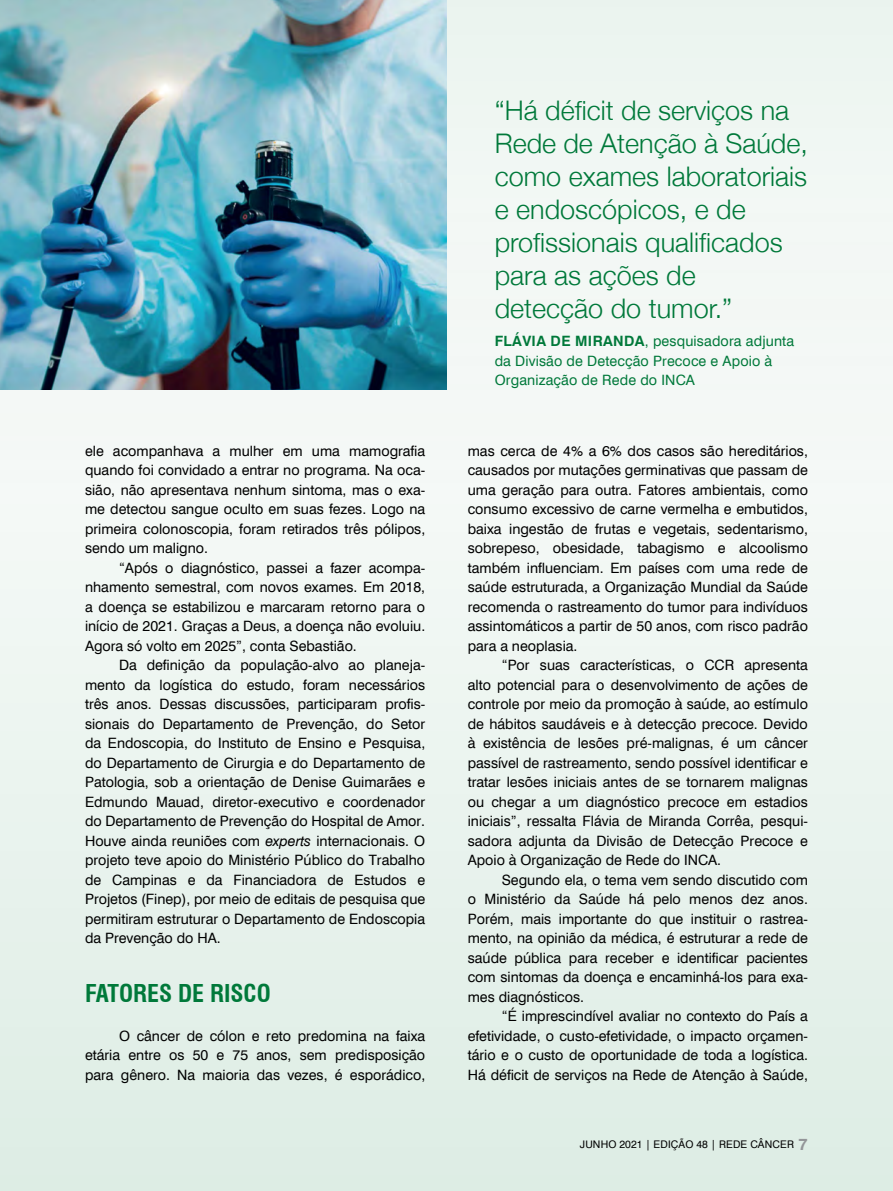
<style>
.page{position:relative;width:893px;height:1191px;background:#fff}
.page>*{position:absolute;margin:0;border:0;box-sizing:border-box;transform-origin:0 0}
.t1{font:300 27px/33px "Helvetica Neue";color:#00793a}
.t2{font:700 condensed 24px "Swiss 721 BT";color:#00793a}
.t3{font:14.25px/19.5px "Swiss 721 BT";color:#000;text-align:justify}
.t4{font:14.25px/19.5px "Swiss 721 BT";letter-spacing:.01em;color:#00793a}
.t5{font:10.5px "Swiss 721 BT";letter-spacing:.015em;color:#000}
.s1{font-style:italic}
.s2{font-weight:700}
.s3{font-weight:700;font-size:16.5px;color:#939598}
</style>
<div class="page">
<div style="left:0;top:179px;width:893px;height:1012px;background:#e9f3ee"></div>
<div style="left:0;top:0;width:893px;height:510px;background:#f3f8f5"></div>
<img style="left:0;top:0;width:446px;height:389px">
<p class="t3" style="left:85px;top:441px;width:342px">ele acompanhava a mulher em uma mamografia quando foi convidado a entrar no programa. Na oca&shy;sião, não apresentava nenhum sintoma, mas o exa&shy;me detectou sangue oculto em suas fezes. Logo na primeira colonoscopia, foram retirados três pólipos, sendo um maligno.</p>
<p class="t3" style="left:85px;top:558px;width:342px;text-indent:34px">“Após o diagnóstico, passei a fazer acompa&shy;nhamento semestral, com novos exames. Em 2018, a doença se estabilizou e marcaram retorno para o início de 2021. Graças a Deus, a doença não evoluiu.<br>Agora só volto em 2025”, conta Sebastião.</p>
<p class="t3" style="left:85px;top:655px;width:342px;text-indent:34px">Da definição da população-alvo ao planeja&shy;mento da logística do estudo, foram necessários três anos. Dessas discussões, participaram profis&shy;sionais do Departamento de Prevenção, do Setor da Endoscopia, do Instituto de Ensino e Pesquisa, do Departamento de Cirurgia e do Departamento de Patologia, sob a orientação de Denise Guimarães e Edmundo Mauad, diretor-executivo e coordenador do Departamento de Prevenção do Hospital de Amor.<br>Houve ainda reuniões com <span class="s1">experts</span> internacionais. O projeto teve apoio do Ministério Público do Trabalho de Campinas e da Financiadora de Estudos e Projetos (Finep), por meio de editais de pesquisa que permitiram estruturar o Departamento de Endoscopia da Prevenção do HA.</p>
<h2 class="t2" style="left:85px;top:978px;width:187px">FATORES DE RISCO</h2>
<p class="t3" style="left:85px;top:1026px;width:342px;text-indent:34px">O câncer de cólon e reto predomina na faixa etária entre os 50 e 75 anos, sem predisposição para gênero. Na maioria das vezes, é esporádico,</p>
<h1 class="t1" style="left:495px;top:92px;width:315px">“Há déficit de serviços na<br>Rede de Atenção à Saúde, como exames laboratoriais e endoscópicos, e de profissionais qualificados para as ações de detecção do tumor.”</h1>
<p class="t4" style="left:495px;top:331px;width:301px"><span class="s2">FLÁVIA DE MIRANDA</span>, pesquisadora adjunta da Divisão de Detecção Precoce e Apoio à<br>Organização de Rede do INCA</p>
<p class="t3" style="left:468px;top:441px;width:342px">mas cerca de 4% a 6% dos casos são hereditários, causados por mutações germinativas que passam de uma geração para outra. Fatores ambientais, como consumo excessivo de carne vermelha e embutidos, baixa ingestão de frutas e vegetais, sedentarismo, sobrepeso, obesidade, tabagismo e alcoolismo também influenciam. Em países com uma rede de saúde estruturada, a Organização Mundial da Saúde recomenda o rastreamento do tumor para indivíduos assintomáticos a partir de 50 anos, com risco padrão para a neoplasia.</p>
<p class="t3" style="left:468px;top:655px;width:342px;text-indent:34px">“Por suas características, o CCR apresenta alto potencial para o desenvolvimento de ações de controle por meio da promoção à saúde, ao estímulo de hábitos saudáveis e à detecção precoce. Devido à existência de lesões pré-malignas, é um câncer passível de rastreamento, sendo possível identificar e tratar lesões iniciais antes de se tornarem malignas ou chegar a um diagnóstico precoce em estadios iniciais”, ressalta Flávia de Miranda Corrêa, pesqui&shy;sadora adjunta da Divisão de Detecção Precoce e Apoio à Organização de Rede do INCA.</p>
<p class="t3" style="left:468px;top:869px;width:342px;text-indent:34px">Segundo ela, o tema vem sendo discutido com o Ministério da Saúde há pelo menos dez anos.<br>Porém, mais importante do que instituir o rastrea&shy;mento, na opinião da médica, é estruturar a rede de saúde pública para receber e identificar pacientes com sintomas da doença e encaminhá-los para exa&shy;mes diagnósticos.</p>
<p class="t3" style="left:468px;top:1006px;width:342px;text-indent:34px">“É imprescindível avaliar no contexto do País a efetividade, o custo-efetividade, o impacto orçamen&shy;tário e o custo de oportunidade de toda a logística.<br>Há déficit de serviços na Rede de Atenção à Saúde,</p>
<p class="t5" style="left:580px;top:1138px;width:229px">JUNHO 2021 | EDIÇÃO 48 | REDE CÂNCER <span class="s3">7</span></p>
</div>
